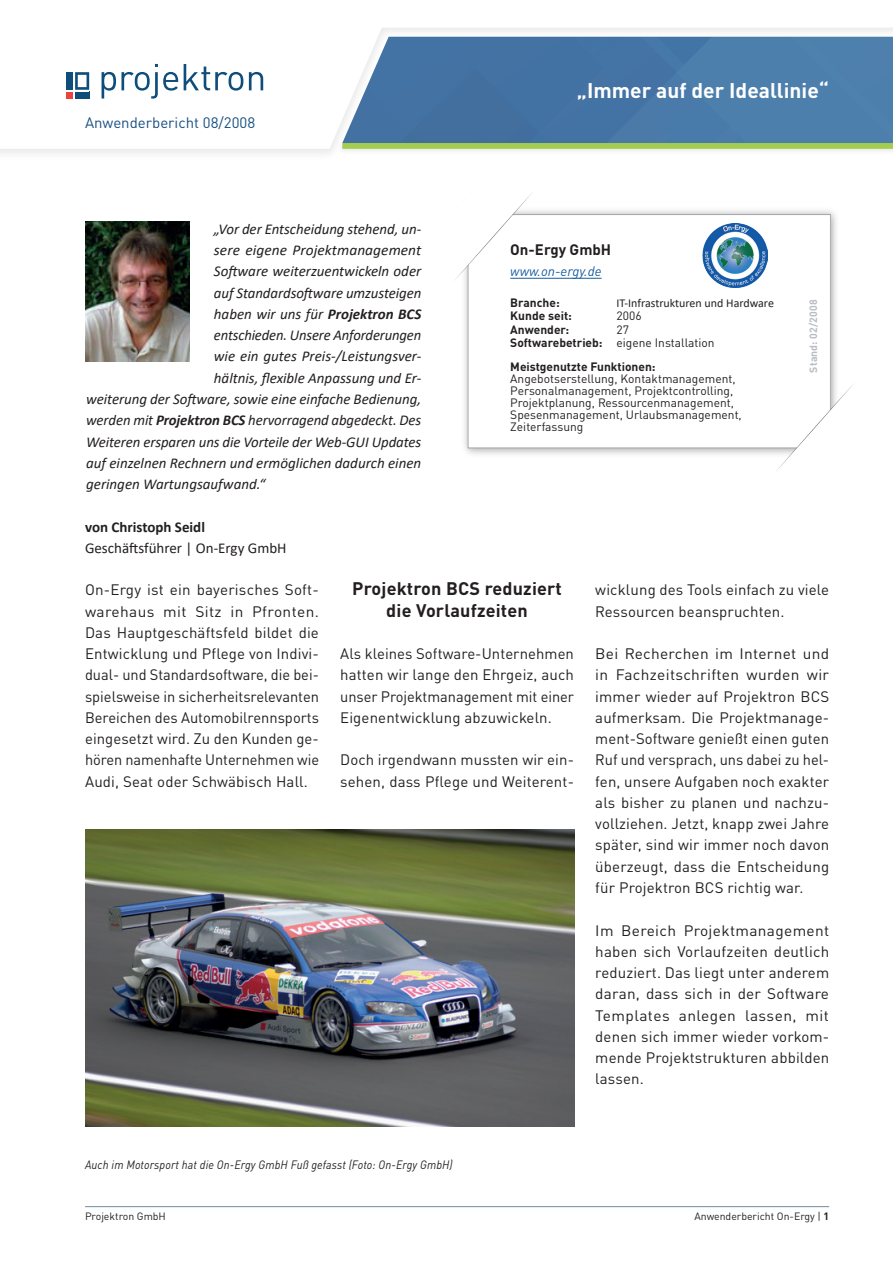
<style>
.page{position:relative;width:893px;height:1263px;background:#fff}
.page>*{position:absolute;margin:0;border:0;box-sizing:border-box;transform-origin:0 0}
.t1{font:700 21px "DIN Pro";color:#fff}
.t2{font:700 18px/21.3px "DIN Pro";letter-spacing:.01em;color:#231f20;text-align:center}
.t3{font:15px/21.3px "DIN Pro";letter-spacing:.01em;color:#231f20;text-align:justify}
.t4{font:italic 15px "Calibri";color:#231f20}
.t5{font:15px "Calibri";color:#231f20}
.t6{font:15px "DIN Pro";color:#1a5183}
.t7{font:700 15px "Calibri";color:#231f20}
.t8{font:700 15px "DIN Pro";color:#231f20}
.t9{font:italic 13.5px "DIN Pro";color:#175d9e}
.t10{font:12px/12px "DIN Pro";color:#231f20}
.t11{font:italic 12px "DIN Pro";letter-spacing:.01em;color:#231f20;scale:.92 1}
.t12{font:700 12px "DIN Pro";color:#231f20}
.t13{font:12px "Calibri";color:#231f20}
.t14{font:10.5px "DIN Pro";color:#231f20}
.t15{font:700 10.5px "DIN Pro";letter-spacing:.01em;color:#b9bdc3}
.s1{font-weight:700}
</style>
<div class="page">
<hr style="left:85px;top:1206px;width:744px;height:1px;background:#6f8aa2">
<svg style="left:331px;top:28px;width:562px;height:121px;background:#628cad"></svg>
<div style="left:66px;top:72px;width:7px;height:18px;background:#0f4d7b"></div>
<div style="left:66px;top:92px;width:7px;height:7px;background:#ec4340"></div>
<div style="left:75px;top:92px;width:14px;height:7px;background:#0f4d7b"></div>
<svg style="left:75px;top:72px;width:14px;height:18px"></svg>
<svg style="left:102px;top:64px;width:76px;height:35px"></svg>
<svg style="left:184px;top:64px;width:59px;height:27px"></svg>
<svg style="left:249px;top:72px;width:14px;height:18px"></svg>
<img style="left:464px;top:210px;width:372px;height:245px">
<div style="left:468px;top:215px;width:362px;height:233px;background:#fff"></div>
<div style="left:468px;top:214px;width:363px;height:234px;border:1px solid #a8a9ad"></div>
<svg style="left:773px;top:382px;width:79px;height:89px"></svg>
<svg style="left:455px;top:193px;width:79px;height:90px"></svg>
<hr style="left:510px;top:278px;width:92px;height:1px;background:#175d9e">
<img style="left:703px;top:223px;width:64px;height:64px">
<img style="left:85px;top:222px;width:105px;height:139px">
<img style="left:85px;top:829px;width:489px;height:298px">
<p class="t6" style="left:85px;top:111px;width:172px">Anwenderbericht 08/2008</p>
<p class="t4" style="left:214px;top:218px;width:209px">„Vor der Entscheidung stehend, un-</p>
<p class="t4" style="left:214px;top:240px;width:209px">sere eigene Projektmanagement</p>
<p class="t4" style="left:214px;top:261px;width:209px">Software weiterzuentwickeln oder</p>
<p class="t4" style="left:214px;top:282px;width:209px">auf Standardsoftware umzusteigen</p>
<p class="t4" style="left:214px;top:304px;width:209px">haben wir uns für <span class="s1">Projektron BCS</span></p>
<p class="t4" style="left:214px;top:325px;width:209px">entschieden. Unsere Anforderungen</p>
<p class="t4" style="left:214px;top:346px;width:209px">wie ein gutes Preis-/Leistungsver-</p>
<p class="t4" style="left:214px;top:367px;width:209px">hältnis, flexible Anpassung und Er-</p>
<p class="t4" style="left:86px;top:389px;width:337px">weiterung der Software, sowie eine einfache Bedienung,</p>
<p class="t4" style="left:86px;top:410px;width:337px">werden mit <span class="s1">Projektron BCS</span> hervorragend abgedeckt. Des</p>
<p class="t4" style="left:86px;top:431px;width:337px">Weiteren ersparen uns die Vorteile der Web-GUI Updates</p>
<p class="t4" style="left:86px;top:452px;width:337px">auf einzelnen Rechnern und ermöglichen dadurch einen</p>
<p class="t4" style="left:86px;top:474px;width:181px">geringen Wartungsaufwand.“</p>
<p class="t7" style="left:85px;top:516px;width:121px">von Christoph Seidl</p>
<p class="t5" style="left:85px;top:537px;width:203px">Geschäftsführer | On-Ergy GmbH</p>
<h1 class="t1" style="left:577px;top:73px;width:254px">„Immer auf der Ideallinie“</h1>
<p class="t8" style="left:510px;top:237px;width:102px">On-Ergy GmbH</p>
<p class="t9" style="left:510px;top:261px;width:93px">www.on-ergy.de</p>
<p class="t12" style="left:510px;top:292px;width:51px">Branche:</p>
<p class="t13" style="left:617px;top:294px;width:159px">IT-Infrastrukturen und Hardware</p>
<p class="t12" style="left:510px;top:306px;width:63px">Kunde seit:</p>
<p class="t10" style="left:617px;top:309px;width:27px">2006</p>
<p class="t12" style="left:510px;top:319px;width:61px">Anwender:</p>
<p class="t10" style="left:510px;top:321px;width:206px;line-height:13.4px;text-indent:106px">27<br><span class="s1">Softwarebetrieb:</span> eigene Installation</p>
<p class="t12" style="left:510px;top:356px;width:147px">Meistgenutzte Funktionen:</p>
<p class="t10" style="left:510px;top:371px;width:233px">Angebotserstellung, Kontaktmanagement, Personalmanagement, Projektcontrolling, Projektplanung, Ressourcenmanagement, Spesenmanagement, Urlaubsmanagement, Zeiterfassung</p>
<p class="t15" style="left:804px;top:372px;width:74px;rotate:-90deg">Stand: 02/2008</p>
<p class="t3" style="left:85px;top:578px;width:236px">On-Ergy ist ein bayerisches Soft&shy;warehaus mit Sitz in Pfronten.<br>Das Hauptgeschäftsfeld bildet die Entwicklung und Pflege von Indivi&shy;dual- und Standardsoftware, die bei&shy;spielsweise in sicherheitsrelevanten Bereichen des Automobilrennsports eingesetzt wird. Zu den Kunden ge&shy;hören namenhafte Unternehmen wie Audi, Seat oder Schwäbisch Hall.</p>
<p class="t2" style="left:352px;top:576px;width:211px">Projektron BCS reduziert die Vorlaufzeiten</p>
<p class="t3" style="left:340px;top:642px;width:235px">Als kleines Software-Unternehmen hatten wir lange den Ehrgeiz, auch unser Projektmanagement mit einer Eigenentwicklung abzuwickeln.</p>
<p class="t3" style="left:340px;top:748px;width:235px">Doch irgendwann mussten wir ein&shy;sehen, dass Pflege und Weiterent-</p>
<p class="t3" style="left:595px;top:578px;width:235px">wicklung des Tools einfach zu viele<br>Ressourcen beanspruchten.</p>
<p class="t3" style="left:595px;top:642px;width:235px">Bei Recherchen im Internet und in Fachzeitschriften wurden wir immer wieder auf Projektron BCS aufmerksam. Die Projektmanage&shy;ment-Software genießt einen guten Ruf und versprach, uns dabei zu hel&shy;fen, unsere Aufgaben noch exakter als bisher zu planen und nachzu&shy;vollziehen. Jetzt, knapp zwei Jahre später, sind wir immer noch davon überzeugt, dass die Entscheidung für Projektron BCS richtig war.</p>
<p class="t3" style="left:595px;top:918px;width:236px">Im Bereich Projektmanagement haben sich Vorlaufzeiten deutlich reduziert. Das liegt unter anderem daran, dass sich in der Software Templates anlegen lassen, mit denen sich immer wieder vorkom&shy;mende Projektstrukturen abbilden lassen.</p>
<p class="t11" style="left:85px;top:1156px;width:401px">Auch im Motorsport hat die On-Ergy GmbH Fuß gefasst (Foto: On-Ergy GmbH)</p>
<p class="t14" style="left:85px;top:1208px;width:82px">Projektron GmbH</p>
<p class="t14" style="left:694px;top:1208px;width:136px">Anwenderbericht On-Ergy | <span class="s1">1</span></p>
</div>
